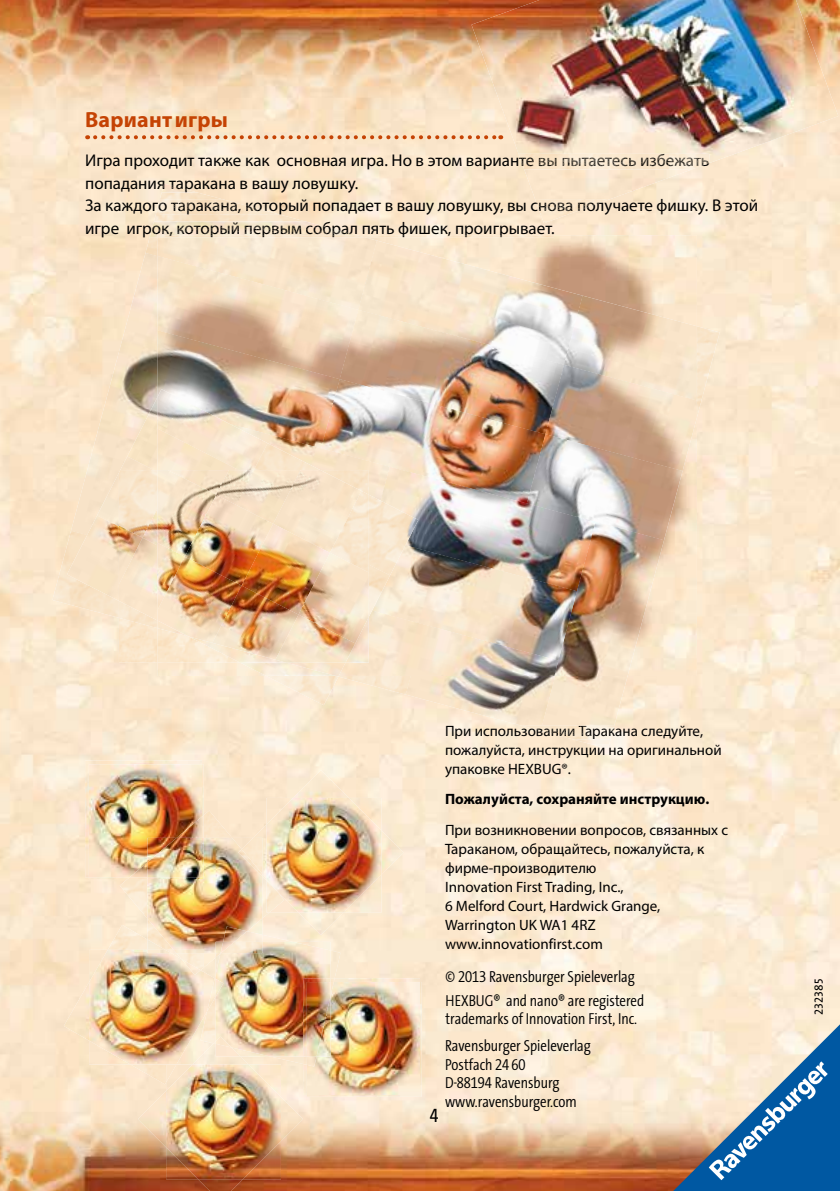
<style>
.page{position:relative;width:840px;height:1191px;background:#fff}
.page>*{position:absolute;margin:0;border:0;box-sizing:border-box;transform-origin:0 0}
.t1{font:700 22px "Myriad Pro";letter-spacing:.01em;color:#c54304}
.t2{font:19.6px "The Sans Cd TF5";color:#000}
.t3{font:17px/22.6px "Myriad Pro";color:#000}
.t4{font:300 16px/18.4px "The Sans Cd TF4";color:#000}
.t5{font:15px/19px "Myriad Pro";color:#000}
.t6{font:700 15px "Myriad Pro";color:#000}
.t7{font:12px "The Sans Caps";color:#000}
.s1{color:#0a0907}
.s2{color:#1c1914}
.s3{color:#211e18}
.s4{color:#3d3a32}
.s5{color:#322f29}
.s6{color:#2e2a23}
.s7{color:#1b1814}
.s8{color:#1c1915}
.s9{color:#1e1b16}
.s10{color:#332f29}
.s11{color:#46433d}
.s12{color:#4c4740}
.s13{color:#040302}
.s14{color:#040403}
.s15{color:#080705}
.s16{color:#070605}
</style>
<div class="page">
<img style="left:0;top:0;width:840px;height:1191px">
<svg style="left:95px;top:135px;width:376px;height:4px;background:#e5a77d"></svg>
<img style="left:471px;top:0;width:366px;height:222px">
<img style="left:518px;top:154px;width:191px;height:15px">
<img style="left:534px;top:199px;width:75px;height:16px">
<svg style="left:642px;top:995px;width:197px;height:196px;background:#a5b2b9"></svg>
<img style="left:377px;top:235px;width:319px;height:61px">
<img style="left:364px;top:235px;width:189px;height:2px">
<img style="left:157px;top:471px;width:539px;height:205px">
<img style="left:405px;top:676px;width:136px;height:49px">
<img style="left:541px;top:676px;width:86px;height:68px">
<img style="left:338px;top:676px;width:72px;height:18px">
<img style="left:521px;top:725px;width:93px;height:14px">
<img style="left:592px;top:744px;width:16px;height:5px">
<img style="left:145px;top:192px;width:161px;height:61px">
<img style="left:71px;top:253px;width:86px;height:262px">
<img style="left:52px;top:530px;width:67px;height:88px">
<img style="left:162px;top:184px;width:35px;height:8px">
<img style="left:155px;top:199px;width:126px;height:16px">
<img style="left:150px;top:222px;width:206px;height:15px">
<img style="left:696px;top:326px;width:23px;height:91px">
<img style="left:157px;top:237px;width:220px;height:19px">
<img style="left:358px;top:240px;width:224px;height:70px">
<img style="left:563px;top:296px;width:133px;height:69px">
<img style="left:157px;top:256px;width:201px;height:74px">
<img style="left:339px;top:310px;width:225px;height:69px">
<img style="left:545px;top:365px;width:151px;height:106px">
<img style="left:157px;top:330px;width:182px;height:93px">
<img style="left:321px;top:379px;width:224px;height:87px">
<img style="left:526px;top:434px;width:156px;height:106px">
<img style="left:267px;top:423px;width:122px;height:72px">
<img style="left:380px;top:466px;width:215px;height:79px">
<img style="left:553px;top:522px;width:110px;height:154px">
<img style="left:390px;top:545px;width:186px;height:115px">
<img style="left:345px;top:610px;width:213px;height:66px">
<img style="left:157px;top:235px;width:207px;height:2px">
<img style="left:355px;top:643px;width:13px;height:19px">
<img style="left:119px;top:628px;width:38px;height:34px">
<img style="left:157px;top:643px;width:32px;height:19px">
<img style="left:119px;top:620px;width:38px;height:8px">
<img style="left:361px;top:470px;width:7px;height:21px">
<img style="left:266px;top:676px;width:72px;height:29px">
<img style="left:240px;top:662px;width:46px;height:14px">
<img style="left:368px;top:495px;width:50px;height:80px">
<img style="left:368px;top:564px;width:22px;height:53px">
<img style="left:286px;top:662px;width:59px;height:14px">
<img style="left:127px;top:397px;width:30px;height:73px">
<div style="left:97px;top:456px;width:57px;height:59px;background:#f7e4c8"></div>
<img style="left:67px;top:515px;width:52px;height:86px">
<img style="left:157px;top:389px;width:110px;height:81px">
<img style="left:253px;top:443px;width:67px;height:27px">
<img style="left:157px;top:428px;width:82px;height:42px">
<img style="left:189px;top:643px;width:86px;height:19px">
<img style="left:119px;top:470px;width:38px;height:150px">
<img style="left:142px;top:509px;width:15px;height:36px">
<img style="left:119px;top:525px;width:24px;height:59px">
<img style="left:216px;top:470px;width:57px;height:25px">
<img style="left:273px;top:470px;width:88px;height:53px">
<img style="left:330px;top:491px;width:38px;height:61px">
<img style="left:157px;top:470px;width:59px;height:72px">
<img style="left:184px;top:495px;width:89px;height:61px">
<img style="left:241px;top:523px;width:89px;height:62px">
<img style="left:298px;top:552px;width:70px;height:91px">
<img style="left:157px;top:542px;width:28px;height:14px">
<img style="left:157px;top:556px;width:84px;height:87px">
<img style="left:212px;top:585px;width:86px;height:75px">
<img style="left:275px;top:614px;width:80px;height:48px">
<img style="left:253px;top:770px;width:150px;height:165px">
<img style="left:85px;top:760px;width:117px;height:117px">
<img style="left:89px;top:764px;width:113px;height:113px">
<img style="left:303px;top:978px;width:117px;height:117px">
<img style="left:307px;top:982px;width:113px;height:113px">
<img style="left:138px;top:1043px;width:165px;height:148px">
<img style="left:271px;top:1056px;width:32px;height:8px">
<svg style="left:303px;top:1056px;width:13px;height:10px"></svg>
<img style="left:204px;top:1011px;width:11px;height:32px">
<img style="left:330px;top:950px;width:10px;height:28px">
<svg style="left:330px;top:978px;width:4px;height:4px"></svg>
<img style="left:330px;top:982px;width:3px;height:14px">
<img style="left:214px;top:934px;width:79px;height:44px">
<img style="left:215px;top:942px;width:115px;height:114px">
<img style="left:303px;top:978px;width:27px;height:78px">
<img style="left:307px;top:982px;width:23px;height:74px">
<img style="left:215px;top:1036px;width:16px;height:11px">
<img style="left:130px;top:1064px;width:36px;height:20px">
<img style="left:166px;top:1065px;width:10px;height:17px">
<img style="left:64px;top:972px;width:150px;height:68px">
<img style="left:207px;top:978px;width:8px;height:33px">
<img style="left:215px;top:978px;width:8px;height:18px">
<img style="left:108px;top:925px;width:39px;height:24px">
<img style="left:89px;top:949px;width:115px;height:115px">
<svg style="left:166px;top:1053px;width:38px;height:12px"></svg>
<img style="left:204px;top:953px;width:11px;height:14px">
<img style="left:176px;top:953px;width:28px;height:17px">
<img style="left:181px;top:959px;width:19px;height:16px">
<img style="left:120px;top:879px;width:27px;height:39px">
<img style="left:127px;top:877px;width:20px;height:2px">
<img style="left:130px;top:862px;width:17px;height:15px">
<img style="left:262px;top:891px;width:7px;height:27px">
<img style="left:266px;top:881px;width:18px;height:31px">
<svg style="left:262px;top:873px;width:15px;height:18px"></svg>
<img style="left:204px;top:810px;width:28px;height:28px">
<img style="left:176px;top:815px;width:28px;height:23px">
<img style="left:147px;top:838px;width:115px;height:115px">
<img style="left:238px;top:849px;width:24px;height:27px">
<img style="left:147px;top:838px;width:57px;height:41px">
<img style="left:147px;top:838px;width:55px;height:39px">
<svg style="left:215px;top:942px;width:8px;height:15px"></svg>
<img style="left:223px;top:926px;width:24px;height:16px">
<img style="left:220px;top:942px;width:14px;height:11px">
<img style="left:173px;top:949px;width:31px;height:4px">
<h1 class="t1" style="left:85px;top:105px;width:144px">Вариант игры</h1>
<p class="t3" style="left:85px;top:149px;width:674px">Игра проходит также как основная игра. Но в этом вариан<span class="s1">те</span> <span class="s2">в</span><span class="s3">ы</span> <span class="s4">пы</span><span class="s5">тает</span><span class="s6">ес</span><span class="s7">ь</span> <span class="s8">из</span><span class="s9">бе</span><span class="s10">жа</span><span class="s11">т</span><span class="s12">ь </span>попадания таракана в вашу ловушку.<br>За каждого таракана, который попадает в вашу ловушку, вы <span class="s13">с</span><span class="s14">но</span><span class="s15">ва</span> <span class="s16">п</span><span class="s14">ол</span>учаете фишку. В этой игре игрок, который первым собрал пять ишек п оиг ывает.</p>
<p class="t3" style="left:398px;top:217px;width:12px">ф</p>
<p class="t3" style="left:447px;top:217px;width:27px">, р</p>
<p class="t3" style="left:499px;top:217px;width:11px">р</p>
<p class="t5" style="left:445px;top:721px;width:278px">При использовании Таракана следуйте, пожалуйста, инструкци на оригинальной упаковке HEXBUG®.</p>
<p class="t6" style="left:445px;top:789px;width:265px">Пожалуйста, сохраняйте инструкцию.</p>
<p class="t5" style="left:445px;top:820px;width:284px">При возникновении вопросов, связанных с<br>Тараканом, обращайтесь, пожалуйста, к фирме-производителю<br>Innovation First Trading, Inc.,<br>6 Melford Court, Hardwick Grange,<br>Warrington UK WA1 4RZ www.innovationfirst.com</p>
<p class="t5" style="left:596px;top:740px;width:10px">и</p>
<p class="t4" style="left:445px;top:965px;width:200px;line-height:24.2px">© 2013 Ravensburger Spieleverlag<br>HEXBUG® and nano® are registered</p>
<p class="t4" style="left:445px;top:1010px;width:193px">trademarks of Innovation First, Inc.</p>
<p class="t4" style="left:445px;top:1037px;width:147px">Ravensburger Spieleverlag<br>Postfach 24 60<br>D-88194 Ravensburg www.ravensburger.com</p>
<h2 class="t2" style="left:429px;top:1105px;width:10px">4</h2>
<p class="t7" style="left:808px;top:1015px;width:38px;rotate:-90deg">232385</p>
</div>
